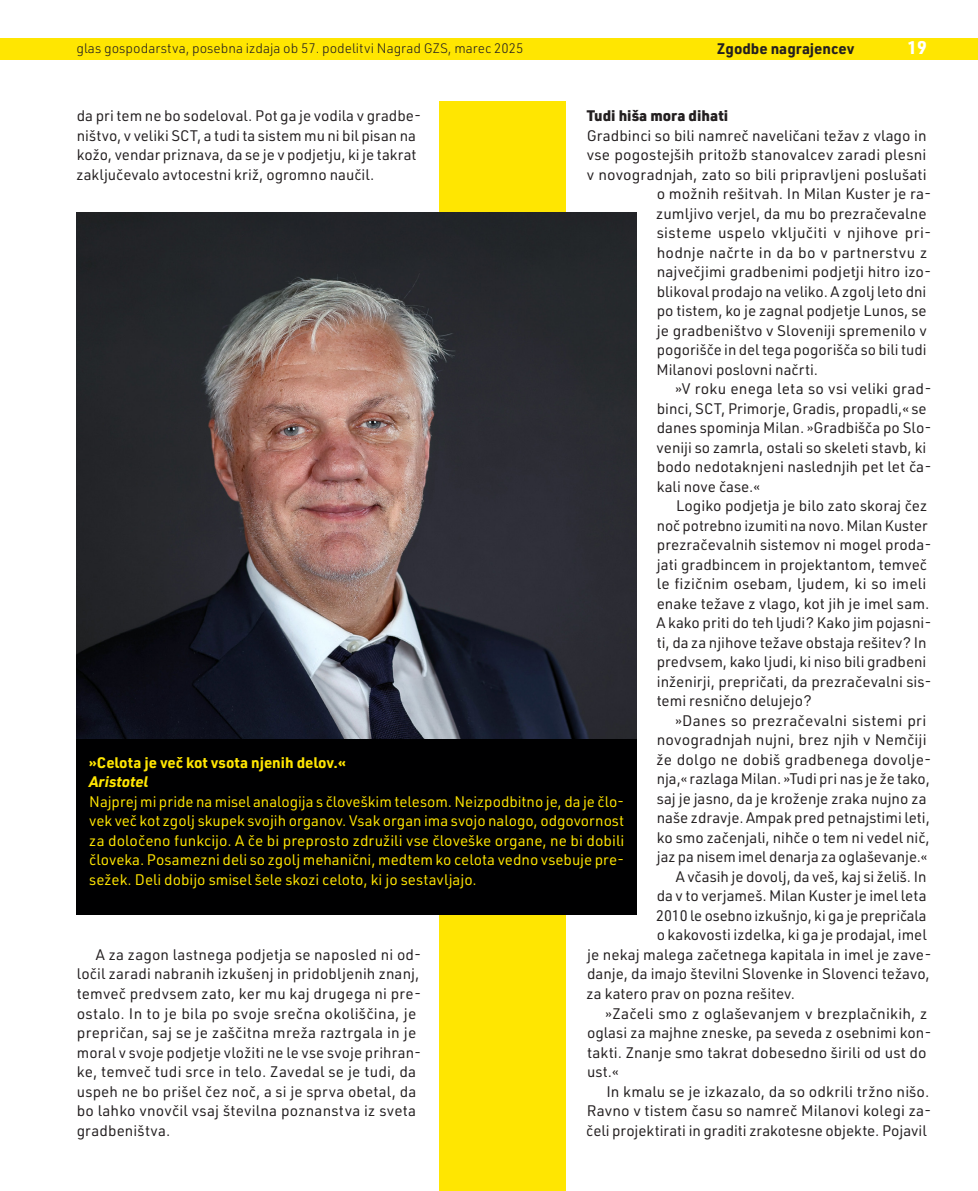
<style>
.page{position:relative;width:978px;height:1191px;background:#fff}
.page>*{position:absolute;margin:0;border:0;box-sizing:border-box;transform-origin:0 0}
.t1{font:700 18px "URWDIN";color:#fff}
.besedilo{font:15px/19.5px "URWDIN";letter-spacing:.005em;color:#231f20}
.besedilo_prvi{font:15px "URWDIN";letter-spacing:.005em;color:#231f20}
.besedilo_prvi-2{font:15px/19.5px "URWDIN";color:#ffe601;text-align:justify}
.besedilo_prvi-3{font:700 15px "URWDIN";color:#ffe601}
.mednaslov{font:900 15px "URWDIN";color:#231f20}
.t2{font:700 15px "URWDIN";color:#231f20}
.besedilo_prvi-4{font:italic 700 15px "URWDIN";color:#ffe601}
.t3{font:300 13.5px "URWDIN";color:#231f20}
</style>
<div class="page">
<div style="left:0;top:38px;width:978px;height:22px;background:#ffe601"></div>
<div style="left:439px;top:102px;width:127px;height:1089px;background:#ffe601"></div>
<img style="left:77px;top:213px;width:560px;height:526px">
<div style="left:77px;top:739px;width:560px;height:176px;background:#000001"></div>
<p class="t3" style="left:77px;top:40px;width:448px">glas gospodarstva, posebna izdaja ob 57. podelitvi Nagrad GZS, marec 2025</p>
<p class="t2" style="left:717px;top:39px;width:139px">Zgodbe nagrajencev</p>
<p class="t1" style="left:907px;top:36px;width:21px">19</p>
<p class="mednaslov" style="left:587px;top:105px;width:143px">Tudi hiša mora dihati</p>
<p class="besedilo_prvi" style="left:587px;top:125px;width:341px">Gradbinci so bili namreč naveličani težav z vlago in</p>
<p class="besedilo_prvi" style="left:587px;top:145px;width:341px">vse pogostejših pritožb stanovalcev zaradi plesni</p>
<p class="besedilo_prvi" style="left:587px;top:164px;width:341px">v novogradnjah, zato so bili pripravljeni poslušati</p>
<p class="besedilo_prvi" style="left:657px;top:184px;width:276px">o možnih rešitvah. In Milan Kuster je ra-</p>
<p class="besedilo_prvi" style="left:656px;top:203px;width:272px">zumljivo verjel, da mu bo prezračevalne</p>
<p class="besedilo_prvi" style="left:657px;top:223px;width:276px">sisteme uspelo vključiti v njihove pri-</p>
<p class="besedilo_prvi" style="left:657px;top:242px;width:272px">hodnje načrte in da bo v partnerstvu z</p>
<p class="besedilo_prvi" style="left:657px;top:262px;width:276px">največjimi gradbenimi podjetji hitro izo-</p>
<p class="besedilo_prvi" style="left:657px;top:281px;width:271px">blikoval prodajo na veliko. A zgolj leto dni</p>
<p class="besedilo_prvi" style="left:657px;top:301px;width:271px">po tistem, ko je zagnal podjetje Lunos, se</p>
<p class="besedilo_prvi" style="left:657px;top:320px;width:272px">je gradbeništvo v Sloveniji spremenilo v</p>
<p class="besedilo_prvi" style="left:657px;top:340px;width:271px">pogorišče in del tega pogorišča so bili tudi</p>
<p class="besedilo_prvi" style="left:657px;top:359px;width:163px">Milanovi poslovni načrti.</p>
<p class="besedilo" style="left:657px;top:379px;width:277px;text-indent:19px">»V roku enega leta so vsi veliki grad&shy;binci, SCT, Primorje, Gradis, propadli,« se danes spominja Milan. »Gradbišča po Slo&shy;veniji so zamrla, ostali so skeleti stavb, ki bodo nedotaknjeni naslednjih pet let ča&shy;kali nove čase.«</p>
<p class="besedilo" style="left:656px;top:496px;width:277px;text-indent:20px">Logiko podjetja je bilo zato skoraj čez noč potrebno izumiti na novo. Milan Kuster prezračevalnih sistemov ni mogel proda&shy;jati gradbincem in projektantom, temveč le fizičnim osebam, ljudem, ki so imeli enake težave z vlago, kot jih je imel sam.<br>A kako priti do teh ljudi? Kako jim pojasni&shy;ti, da za njihove težave obstaja rešitev? In predvsem, kako ljudi, ki niso bili gradbeni inženirji, prepričati, da prezračevalni sis&shy;temi resnično delujejo?</p>
<p class="besedilo" style="left:656px;top:710px;width:277px;text-indent:19px">»Danes so prezračevalni sistemi pri novogradnjah nujni, brez njih v Nemčiji že dolgo ne dobiš gradbenega dovolje&shy;nja,« razlaga Milan. »Tudi pri nas je že tako, saj je jasno, da je kroženje zraka nujno za naše zdravje. Ampak pred petnajstimi leti, ko smo začenjali, nihče o tem ni vedel nič, jaz pa nisem imel denarja za oglaševanje.«</p>
<p class="besedilo" style="left:676px;top:866px;width:252px">A včasih je dovolj, da veš, kaj si želiš. In</p>
<p class="besedilo" style="left:657px;top:886px;width:271px">da v to verjameš. Milan Kuster je imel leta</p>
<p class="besedilo" style="left:656px;top:905px;width:272px">2010 le osebno izkušnjo, ki ga je prepričala</p>
<p class="besedilo" style="left:657px;top:925px;width:272px">o kakovosti izdelka, ki ga je prodajal, imel</p>
<p class="besedilo" style="left:587px;top:944px;width:346px">je nekaj malega začetnega kapitala in imel je zave-</p>
<p class="besedilo" style="left:587px;top:964px;width:344px">danje, da imajo številni Slovenke in Slovenci težavo,</p>
<p class="besedilo" style="left:587px;top:983px;width:210px">za katero prav on pozna rešitev.</p>
<p class="besedilo" style="left:587px;top:1003px;width:346px;text-indent:19px">»Začeli smo z oglaševanjem v brezplačnikih, z oglasi za majhne zneske, pa seveda z osebnimi kon&shy;takti. Znanje smo takrat dobesedno širili od ust do ust.«</p>
<p class="besedilo" style="left:586px;top:1081px;width:347px;text-indent:20px">In kmalu se je izkazalo, da so odkrili tržno nišo.<br>Ravno v tistem času so namreč Milanovi kolegi za&shy;čeli projektirati in graditi zrakotesne objekte. Pojavil</p>
<p class="besedilo" style="left:76px;top:106px;width:346px">da pri tem ne bo sodeloval. Pot ga je vodila v gradbe&shy;ništvo, v veliki SCT, a tudi ta sistem mu ni bil pisan na kožo, vendar priznava, da se je v podjetju, ki je takrat zaključevalo avtocestni križ, ogromno naučil.</p>
<p class="besedilo_prvi-3" style="left:89px;top:752px;width:258px">»Celota je več kot vsota njenih delov.«</p>
<p class="besedilo_prvi-4" style="left:89px;top:771px;width:60px">Aristotel</p>
<p class="besedilo_prvi-2" style="left:89px;top:791px;width:537px">Najprej mi pride na misel analogija s človeškim telesom. Neizpodbitno je, da je člo&shy;vek več kot zgolj skupek svojih organov. Vsak organ ima svojo nalogo, odgovornost za določeno funkcijo. A če bi preprosto združili vse človeške organe, ne bi dobili človeka. Posamezni deli so zgolj mehanični, medtem ko celota vedno vsebuje pre&shy;sežek. Deli dobijo smisel šele skozi celoto, ki jo sestavljajo.</p>
<p class="besedilo" style="left:77px;top:944px;width:346px;text-indent:19px">A za zagon lastnega podjetja se naposled ni od&shy;ločil zaradi nabranih izkušenj in pridobljenih znanj, temveč predvsem zato, ker mu kaj drugega ni pre&shy;ostalo. In to je bila po svoje srečna okoliščina, je prepričan, saj se je zaščitna mreža raztrgala in je moral v svoje podjetje vložiti ne le vse svoje prihran&shy;ke, temveč tudi srce in telo. Zavedal se je tudi, da uspeh ne bo prišel čez noč, a si je sprva obetal, da bo lahko vnovčil vsaj številna poznanstva iz sveta gradbeništva.</p>
</div>
